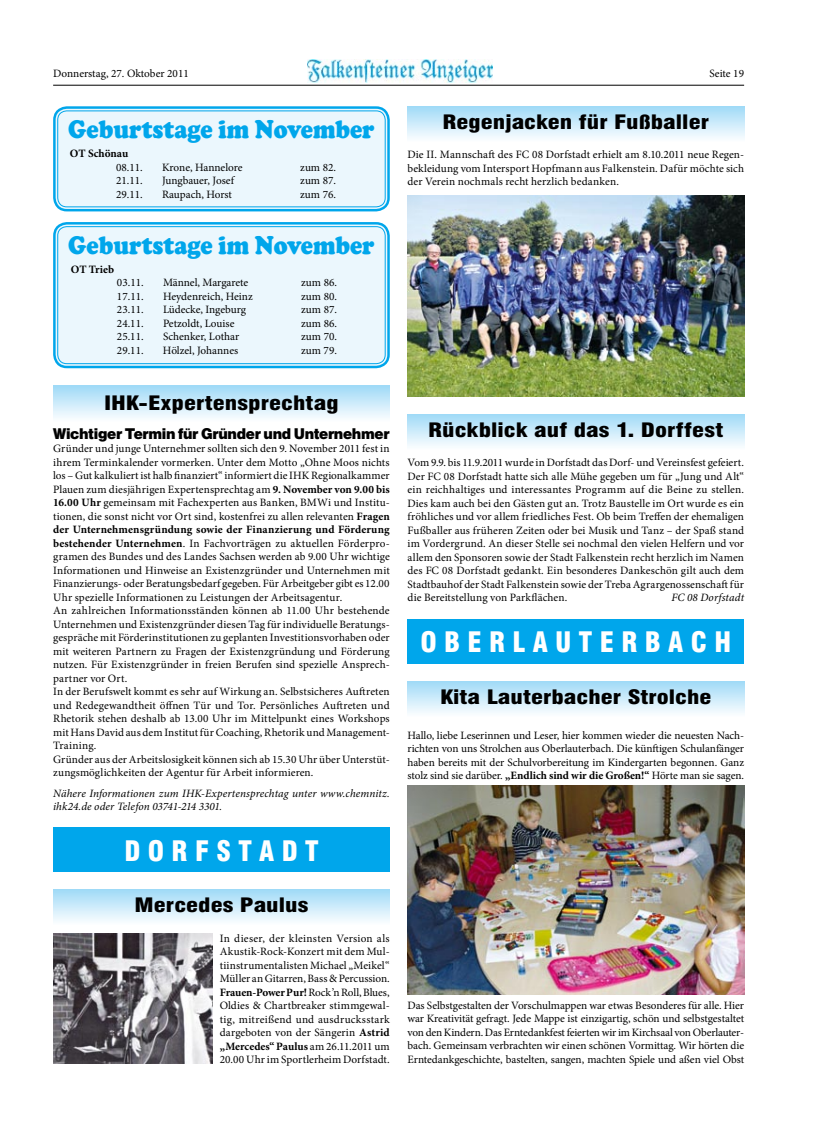
<style>
.page{position:relative;width:815px;height:1134px;background:#fff}
.page>*{position:absolute;margin:0;border:0;box-sizing:border-box;transform-origin:0 0}
.t1{font:900 condensed 27.5px "Swiss 721 BT";color:#fff}
.t2{font:900 26.25px "Cooper";color:#00a6eb;scale:.88 1}
.t3{font:900 condensed 19.38px "Swiss 721 BT";color:#000;scale:1.25 1}
.t4{font:13.75px "Swiss 721 BT Black No 2";letter-spacing:-.02em;color:#000}
.t5{font:11.25px/13.5px "Minion Pro";letter-spacing:.005em;color:#000;text-align:justify}
.t6{font:italic 11.25px/13.5px "Minion Pro";letter-spacing:.01em;color:#000}
.t7{font:700 11.25px "Minion Pro";color:#000}
.s1{font-weight:700}
</style>
<div class="page">
<img style="left:307px;top:59px;width:186px;height:24px">
<hr style="left:53px;top:85px;width:691px;height:1px;background:#000">
<div style="left:53px;top:827px;width:337px;height:45px;background:#00a6eb"></div>
<div style="left:407px;top:619px;width:337px;height:44px;background:#00a6eb"></div>
<svg style="left:407px;top:681px;width:337px;height:32px;background:#c9eafa"></svg>
<img style="left:407px;top:785px;width:337px;height:209px">
<div style="left:407px;top:106px;width:337px;height:36px;background:linear-gradient(to bottom,#9fdaf7,#fbfdff)"></div>
<img style="left:407px;top:196px;width:337px;height:200px">
<div style="left:407px;top:414px;width:337px;height:36px;background:linear-gradient(to bottom,#a0daf7,#fcfdff)"></div>
<div style="left:53px;top:889px;width:337px;height:36px;background:linear-gradient(to bottom,#9fdaf7,#fbfdff)"></div>
<img style="left:53px;top:933px;width:160px;height:130px">
<div style="left:56px;top:109px;width:331px;height:100px;background:#ebf7fd;border-radius:11px"></div>
<div style="left:53px;top:106px;width:337px;height:105px;border:2px solid #00a6eb;border-radius:12px"></div>
<div style="left:57px;top:110px;width:329px;height:97px;border:1px solid #00a6eb;border-radius:9px"></div>
<div style="left:56px;top:225px;width:331px;height:141px;background:#ebf7fd;border-radius:11px"></div>
<div style="left:53px;top:222px;width:337px;height:146px;border:2px solid #00a6eb;border-radius:12px"></div>
<div style="left:57px;top:226px;width:329px;height:138px;border:1px solid #00a6eb;border-radius:9px"></div>
<svg style="left:53px;top:386px;width:337px;height:32px;background:#caeafa"></svg>
<p class="t5" style="left:53px;top:67px;width:137px">Donnerstag, 27. Oktober 2011</p>
<p class="t5" style="left:709px;top:67px;width:36px">Seite 19</p>
<h2 class="t2" style="left:68px;top:114px;width:350px">Geburtstage im November</h2>
<p class="t7" style="left:70px;top:145px;width:60px">OT Schönau</p>
<p class="t5" style="left:116px;top:160px;width:28px">08.11.</p>
<p class="t5" style="left:162px;top:160px;width:82px">Krone, Hannelore</p>
<p class="t5" style="left:300px;top:160px;width:37px">zum 82.</p>
<p class="t5" style="left:116px;top:174px;width:28px">21.11.</p>
<p class="t5" style="left:162px;top:174px;width:74px">Jungbauer, Josef</p>
<p class="t5" style="left:300px;top:174px;width:37px">zum 87.</p>
<p class="t5" style="left:116px;top:187px;width:28px">29.11.</p>
<p class="t5" style="left:162px;top:187px;width:72px">Raupach, Horst</p>
<p class="t5" style="left:300px;top:187px;width:37px">zum 76.</p>
<h2 class="t2" style="left:68px;top:230px;width:350px">Geburtstage im November</h2>
<p class="t7" style="left:71px;top:261px;width:45px">OT Trieb</p>
<p class="t5" style="left:117px;top:276px;width:28px">03.11.</p>
<p class="t5" style="left:163px;top:276px;width:87px">Männel, Margarete</p>
<p class="t5" style="left:301px;top:276px;width:37px">zum 86.</p>
<p class="t5" style="left:117px;top:289px;width:28px">17.11.</p>
<p class="t5" style="left:163px;top:289px;width:91px">Heydenreich, Heinz</p>
<p class="t5" style="left:301px;top:289px;width:37px">zum 80.</p>
<p class="t5" style="left:117px;top:303px;width:28px">23.11.</p>
<p class="t5" style="left:163px;top:303px;width:85px">Lüdecke, Ingeburg</p>
<p class="t5" style="left:301px;top:303px;width:37px">zum 87.</p>
<p class="t5" style="left:117px;top:316px;width:28px">24.11.</p>
<p class="t5" style="left:163px;top:316px;width:73px">Petzoldt, Louise</p>
<p class="t5" style="left:301px;top:316px;width:37px">zum 86.</p>
<p class="t5" style="left:117px;top:330px;width:28px">25.11.</p>
<p class="t5" style="left:163px;top:330px;width:78px">Schenker, Lothar</p>
<p class="t5" style="left:301px;top:330px;width:37px">zum 70.</p>
<p class="t5" style="left:117px;top:343px;width:28px">29.11.</p>
<p class="t5" style="left:163px;top:343px;width:77px">Hölzel, Johannes</p>
<p class="t5" style="left:301px;top:343px;width:37px">zum 79.</p>
<h3 class="t3" style="left:104px;top:391px;width:189px">IHK-Expertensprechtag</h3>
<p class="t4" style="left:53px;top:424px;width:338px">Wichtiger Termin für Gründer und Unternehmer</p>
<p class="t5" style="left:53px;top:442px;width:338px;text-align:left">Gründer und junge Unternehmer sollten sich den 9. November 2011 fest in ihrem Terminkalender vormerken. Unter dem Motto „Ohne Moos nichts los – Gut kalkuliert ist halb finanziert“ informiert die IHK Regionalkammer Plauen zum diesjährigen Expertensprechtag am <span class="s1">9. November von 9.00 bis 16.00 Uhr</span> gemeinsam mit Fachexperten aus Banken, BMWi und Institu&shy;tionen, die sonst nicht vor Ort sind, kostenfrei zu allen relevanten <span class="s1">Fragen der Unternehmensgründung sowie der Finanzierung und Förderung bestehender Unternehmen</span>. In Fachvorträgen zu aktuellen Förderpro&shy;gramen des Bundes und des Landes Sachsen werden ab 9.00 Uhr wichtige Informationen und Hinweise an Existenzgründer und Unternehmen mit Finanzierungs- oder Beratungsbedarf gegeben. Für Arbeitgeber gibt es 12.00<br>Uhr spezielle Informationen zu Leistungen der Arbeitsagentur.<br>An zahlreichen Informationsständen können ab 11.00 Uhr bestehende Unternehmen und Existenzgründer diesen Tag für individuelle Beratungs&shy;gespräche mit Förderinstitutionen zu geplanten Investitionsvorhaben oder mit weiteren Partnern zu Fragen der Existenzgründung und Förderung nutzen. Für Existenzgründer in freien Berufen sind spezielle Ansprech&shy;partner vor Ort.<br>In der Berufswelt kommt es sehr auf Wirkung an. Selbstsicheres Auftreten und Redegewandtheit öffnen Tür und Tor. Persönliches Auftreten und Rhetorik stehen deshalb ab 13.00 Uhr im Mittelpunkt eines Workshops mit Hans David aus dem Institut für Coaching, Rhetorik und Management-Training.<br>Gründer aus der Arbeitslosigkeit können sich ab 15.30 Uhr über Unterstüt&shy;zungsmöglichkeiten der Agentur für Arbeit informieren.</p>
<p class="t6" style="left:53px;top:786px;width:338px">Nähere Informationen zum IHK-Expertensprechtag unter www.chemnitz. ihk24.de oder Telefon 03741-214 3301.</p>
<h1 class="t1" style="left:124px;top:835px;width:196px">D O R F S T A D T</h1>
<h3 class="t3" style="left:134px;top:893px;width:141px">Mercedes Paulus</h3>
<p class="t5" style="left:220px;top:931px;width:172px">In dieser, der kleinsten Version als Akustik-Rock-Konzert mit dem Mul&shy;tiinstrumentalisten Michael „Meikel“ Müller an Gitarren, Bass &amp; Percussion.<br><span class="s1">Frauen-Power Pur!</span> Rock’n Roll, Blues, Oldies &amp; Chartbreaker stimmgewal&shy;tig, mitreißend und ausdrucksstark dargeboten von der Sängerin <span class="s1">Astrid „Mercedes“ Paulus</span> am 26.11.2011 um 20.00 Uhr im Sportlerheim Dorfstadt.</p>
<h3 class="t3" style="left:442px;top:110px;width:215px">Regenjacken für Fußballer</h3>
<p class="t5" style="left:407px;top:148px;width:338px">Die II. Mannschaft des FC 08 Dorfstadt erhielt am 8.10.2011 neue Regen&shy;bekleidung vom Intersport Hopfmann aus Falkenstein. Dafür möchte sich der Verein nochmals recht herzlich bedanken.</p>
<h3 class="t3" style="left:428px;top:418px;width:238px">Rückblick auf das 1. Dorffest</h3>
<p class="t5" style="left:407px;top:456px;width:338px">Vom 9.9. bis 11.9.2011 wurde in Dorfstadt das Dorf- und Vereinsfest gefeiert.<br>Der FC 08 Dorfstadt hatte sich alle Mühe gegeben um für „Jung und Alt“ ein reichhaltiges und interessantes Programm auf die Beine zu stellen.<br>Dies kam auch bei den Gästen gut an. Trotz Baustelle im Ort wurde es ein fröhliches und vor allem friedliches Fest. Ob beim Treffen der ehemaligen Fußballer aus früheren Zeiten oder bei Musik und Tanz – der Spaß stand im Vordergrund. An dieser Stelle sei nochmal den vielen Helfern und vor allem den Sponsoren sowie der Stadt Falkenstein recht herzlich im Namen des FC 08 Dorfstadt gedankt. Ein besonderes Dankeschön gilt auch dem Stadtbauhof der Stadt Falkenstein sowie der Treba Agrargenossenschaft für die Bereitstellung von Parkflächen.</p>
<p class="t6" style="left:671px;top:591px;width:74px">FC 08 Dorfstadt</p>
<h1 class="t1" style="left:420px;top:625px;width:312px">O B E R L A U T E R B A C H</h1>
<h3 class="t3" style="left:440px;top:685px;width:219px">Kita Lauterbacher Strolche</h3>
<p class="t5" style="left:407px;top:728px;width:338px">Hallo, liebe Leserinnen und Leser, hier kommen wieder die neuesten Nach&shy;richten von uns Strolchen aus Oberlauterbach. Die künftigen Schulanfänger haben bereits mit der Schulvorbereitung im Kindergarten begonnen. Ganz stolz sind sie darüber. <span class="s1">„Endlich sind wir die Großen!“</span> Hörte man sie sagen.</p>
<p class="t5" style="left:407px;top:998px;width:338px">Das Selbstgestalten der Vorschulmappen war etwas Besonderes für alle. Hier war Kreativität gefragt. Jede Mappe ist einzigartig, schön und selbstgestaltet von den Kindern. Das Erntedankfest feierten wir im Kirchsaal von Oberlauter&shy;bach. Gemeinsam verbrachten wir einen schönen Vormittag. Wir hörten die Erntedankgeschichte, bastelten, sangen, machten Spiele und aßen viel Obst</p>
</div>
